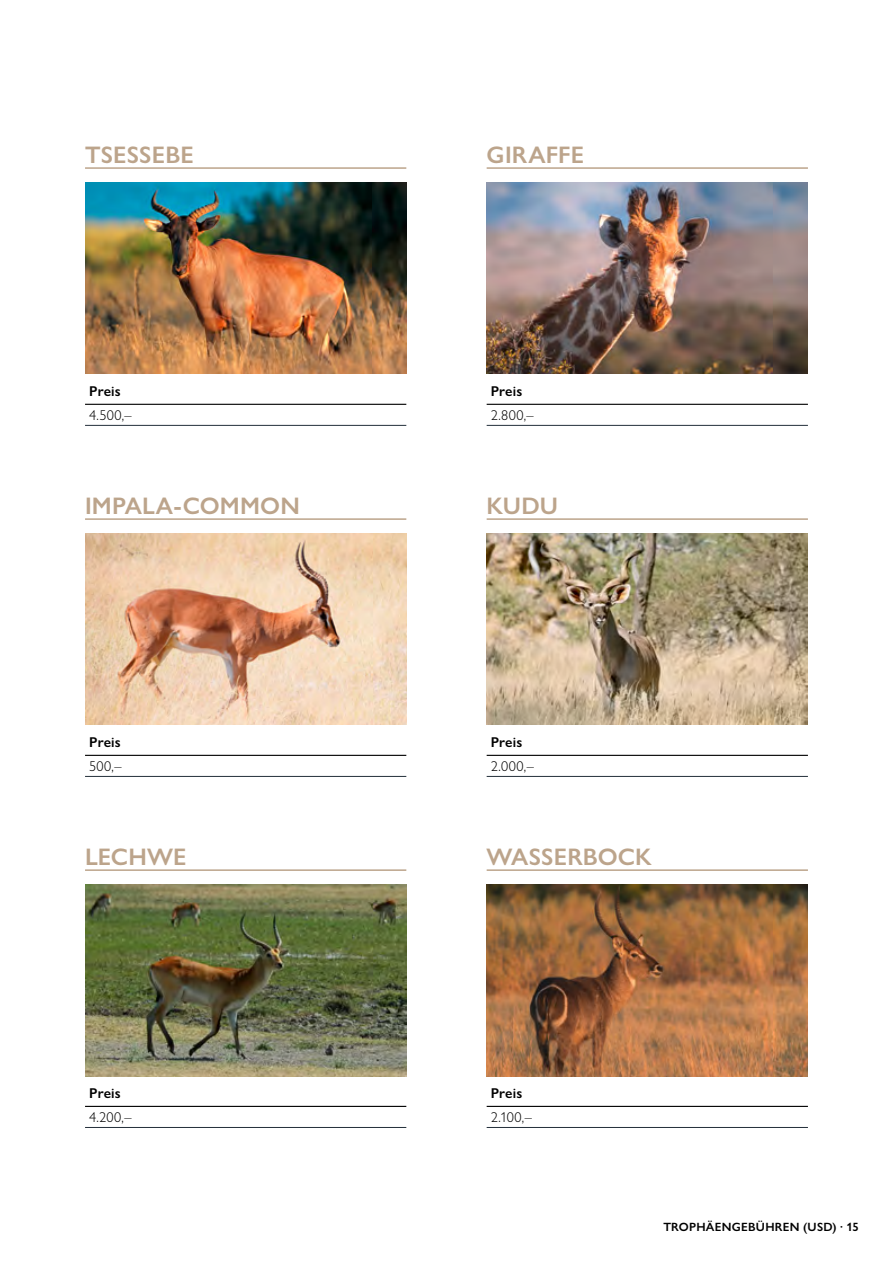
<style>
.page{position:relative;width:893px;height:1263px;background:#fff}
.page>*{position:absolute;margin:0;border:0;box-sizing:border-box;transform-origin:0 0}
.t1{font:600 24px "Gill Sans Nova";letter-spacing:.005em;color:#bca48b}
.t2{font:300 14.25px "Gill Sans Nova";letter-spacing:.04em;color:#000}
.t3{font:600 14.25px "Gill Sans Nova";letter-spacing:.01em;color:#000}
.t4{font:600 12px "Gill Sans Nova";letter-spacing:.025em;color:#000}
</style>
<div class="page">
<img style="left:487px;top:183px;width:321px;height:191px">
<img style="left:85px;top:534px;width:321px;height:191px">
<img style="left:487px;top:534px;width:321px;height:191px">
<img style="left:85px;top:885px;width:321px;height:191px">
<img style="left:85px;top:183px;width:321px;height:191px">
<img style="left:487px;top:885px;width:321px;height:191px">
<hr style="left:85px;top:755px;width:321px;height:1px;background:#000">
<hr style="left:85px;top:776px;width:321px;height:1px;background:#232f3a">
<hr style="left:85px;top:1106px;width:321px;height:1px;background:#000">
<hr style="left:85px;top:1127px;width:321px;height:1px;background:#232f3a">
<hr style="left:487px;top:755px;width:321px;height:1px;background:#000">
<hr style="left:487px;top:776px;width:321px;height:1px;background:#232f3a">
<hr style="left:487px;top:404px;width:321px;height:1px;background:#000">
<hr style="left:487px;top:425px;width:321px;height:1px;background:#232f3a">
<hr style="left:85px;top:518px;width:321px;height:2px;background:#bca48b">
<hr style="left:85px;top:869px;width:321px;height:2px;background:#bca48b">
<hr style="left:487px;top:167px;width:321px;height:2px;background:#bca48b">
<hr style="left:487px;top:518px;width:321px;height:2px;background:#bca48b">
<hr style="left:85px;top:404px;width:321px;height:1px;background:#000">
<hr style="left:85px;top:425px;width:321px;height:1px;background:#232f3a">
<hr style="left:487px;top:1106px;width:321px;height:1px;background:#000">
<hr style="left:487px;top:1127px;width:321px;height:1px;background:#232f3a">
<hr style="left:85px;top:167px;width:321px;height:2px;background:#bca48b">
<hr style="left:487px;top:869px;width:321px;height:2px;background:#bca48b">
<p class="t1" style="left:85px;top:140px;width:110px">TSESSEBE</p>
<p class="t1" style="left:487px;top:140px;width:99px">GIRAFFE</p>
<p class="t3" style="left:89px;top:382px;width:33px">Preis</p>
<p class="t2" style="left:89px;top:406px;width:44px">4.500,–</p>
<p class="t3" style="left:491px;top:382px;width:33px">Preis</p>
<p class="t2" style="left:491px;top:406px;width:44px">2.800,–</p>
<p class="t1" style="left:85px;top:491px;width:216px">IMPALA-COMMON</p>
<p class="t1" style="left:487px;top:491px;width:73px">KUDU</p>
<p class="t3" style="left:89px;top:733px;width:33px">Preis</p>
<p class="t2" style="left:89px;top:757px;width:34px">500,–</p>
<p class="t3" style="left:491px;top:733px;width:33px">Preis</p>
<p class="t2" style="left:491px;top:757px;width:44px">2.000,–</p>
<p class="t1" style="left:85px;top:842px;width:103px">LECHWE</p>
<p class="t1" style="left:487px;top:842px;width:167px">WASSERBOCK</p>
<p class="t3" style="left:89px;top:1084px;width:33px">Preis</p>
<p class="t2" style="left:89px;top:1108px;width:44px">4.200,–</p>
<p class="t3" style="left:491px;top:1084px;width:33px">Preis</p>
<p class="t2" style="left:491px;top:1108px;width:42px">2.100,–</p>
<p class="t4" style="left:663px;top:1219px;width:18px">Troph</p>
<p class="t4" style="left:706px;top:1219px;width:18px">äengeb</p>
<p class="t4" style="left:756px;top:1219px;width:19px">ühren</p>
<p class="t4" style="left:803px;top:1219px;width:57px">(USD) · 15</p>
</div>
